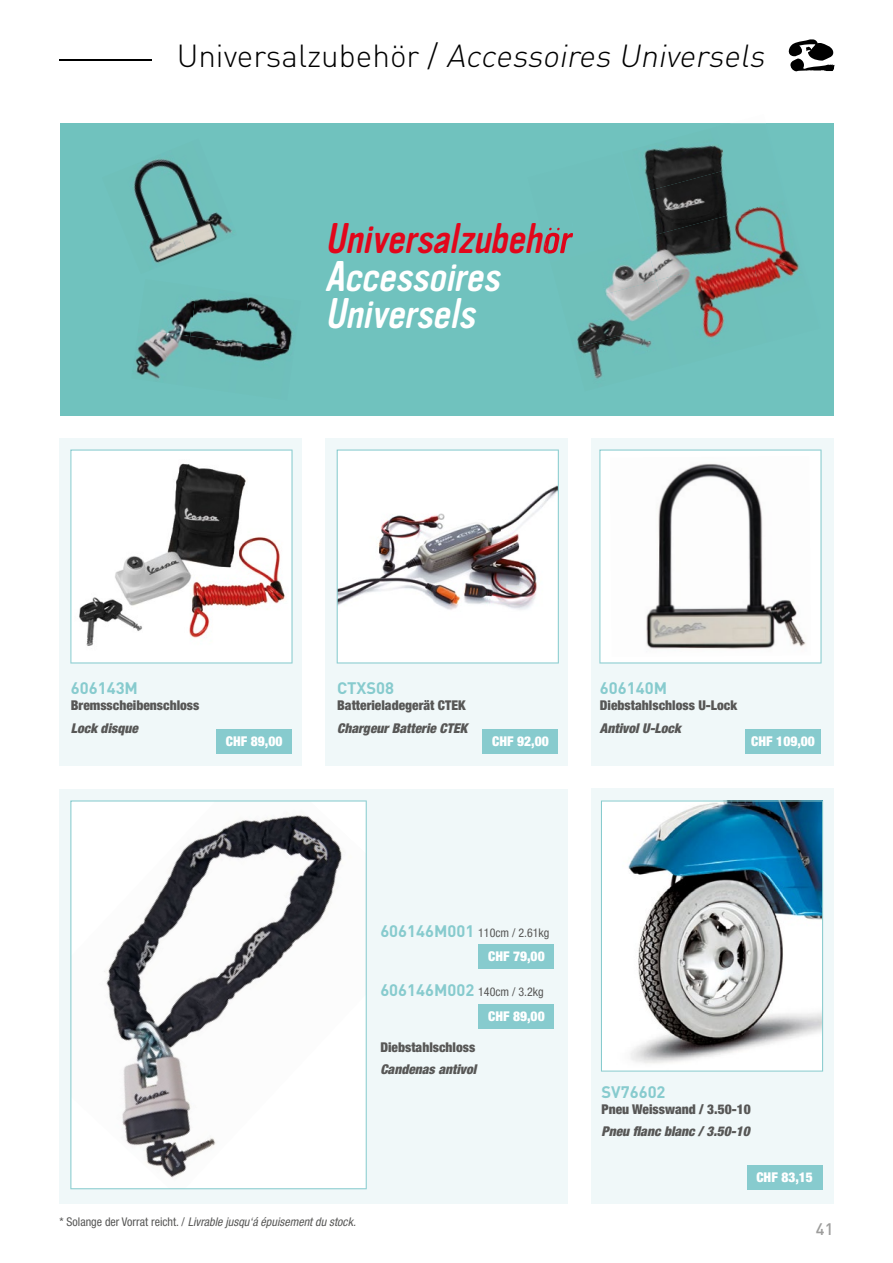
<style>
.page{position:relative;width:893px;height:1263px;background:#fff}
.page>*{position:absolute;margin:0;border:0;box-sizing:border-box;transform-origin:0 0}
.t1{font:italic 42px/37.5px "Vinyl OT";color:#fff}
.t2{font:italic 42px "Vinyl OT";color:#e2061b}
.t3{font:italic 300 31.5px "DIN";color:#000}
.t4{font:700 16.5px "DIN";color:#87cbce}
.t5{font:500 16.5px "DIN";color:#9d9d9c}
.t6{font:900 condensed 13.5px "Helvetica Neue LT Pro";color:#575756}
.t7{font:italic 900 condensed 13.5px "Helvetica Neue LT Pro";color:#575756}
.t8{font:900 condensed 13.5px "Helvetica Neue LT Pro";color:#fff}
.t9{font:italic condensed 12px "Helvetica Neue LT Pro";color:#575756}
.t10{font:condensed 12px "Helvetica Neue LT Pro";color:#575756}
.s1{font-style:normal}
.s2{font-family:"DIN";font-weight:700;font-stretch:normal;font-size:16.5px;color:#87cbce}
</style>
<div class="page">
<div style="left:325px;top:438px;width:243px;height:327px;background:#f0f8f9"></div>
<div style="left:60px;top:438px;width:242px;height:327px;background:#f0f8f9"></div>
<div style="left:60px;top:789px;width:508px;height:414px;background:#f0f8f9"></div>
<div style="left:591px;top:788px;width:242px;height:415px;background:#f0f8f9"></div>
<div style="left:591px;top:438px;width:242px;height:327px;background:#f0f8f9"></div>
<hr style="left:60px;top:59px;width:92px;height:1px;background:#000">
<svg style="left:788px;top:39px;width:47px;height:32px"></svg>
<svg style="left:337px;top:449px;width:222px;height:214px;fill:#fff"></svg>
<svg style="left:599px;top:449px;width:222px;height:214px;fill:#fdfdfd"></svg>
<svg style="left:70px;top:449px;width:223px;height:214px;fill:#fff"></svg>
<svg style="left:70px;top:800px;width:297px;height:389px;fill:#fcfcfc"></svg>
<svg style="left:601px;top:800px;width:222px;height:271px"></svg>
<div style="left:60px;top:123px;width:773px;height:292px;background:#70c2be"></div>
<img style="left:644px;top:145px;width:72px;height:24px">
<img style="left:716px;top:123px;width:50px;height:46px">
<img style="left:644px;top:169px;width:84px;height:43px">
<img style="left:612px;top:261px;width:33px;height:19px">
<img style="left:645px;top:212px;width:94px;height:68px">
<img style="left:739px;top:206px;width:60px;height:79px">
<img style="left:589px;top:280px;width:67px;height:43px">
<img style="left:656px;top:255px;width:106px;height:52px">
<img style="left:577px;top:323px;width:75px;height:56px">
<img style="left:668px;top:298px;width:94px;height:40px">
<img style="left:542px;top:227px;width:31px;height:27px">
<img style="left:171px;top:301px;width:19px;height:28px">
<img style="left:190px;top:298px;width:52px;height:38px">
<img style="left:242px;top:297px;width:51px;height:46px">
<img style="left:135px;top:329px;width:55px;height:50px">
<img style="left:183px;top:336px;width:59px;height:43px">
<img style="left:235px;top:343px;width:56px;height:36px">
<img style="left:133px;top:162px;width:17px;height:44px">
<img style="left:150px;top:159px;width:41px;height:28px">
<img style="left:140px;top:206px;width:38px;height:57px">
<img style="left:169px;top:187px;width:63px;height:68px">
<div style="left:482px;top:729px;width:76px;height:25px;background:#87cbce"></div>
<div style="left:745px;top:729px;width:76px;height:25px;background:#87cbce"></div>
<div style="left:216px;top:729px;width:76px;height:25px;background:#87cbce"></div>
<div style="left:478px;top:944px;width:76px;height:25px;background:#87cbce"></div>
<div style="left:478px;top:1004px;width:76px;height:24px;background:#87cbce"></div>
<div style="left:747px;top:1165px;width:76px;height:25px;background:#87cbce"></div>
<h2 class="t3" style="left:177px;top:37px;width:596px"><span class="s1">U n i ve rs a lz u b e h ö r /</span> Accessoires Universels</h2>
<h1 class="t2" style="left:325px;top:216px;width:246px">Universalzubehör</h1>
<h1 class="t1" style="left:325px;top:258px;width:176px">Accessoires<br>Universels</h1>
<p class="t4" style="left:71px;top:677px;width:69px">606143M</p>
<p class="t6" style="left:71px;top:697px;width:130px">Bremsscheibenschloss</p>
<p class="t7" style="left:71px;top:720px;width:69px">Lock disque</p>
<p class="t4" style="left:337px;top:677px;width:58px">CTXS08</p>
<p class="t6" style="left:337px;top:697px;width:130px">Batterieladegerät CTEK</p>
<p class="t7" style="left:337px;top:720px;width:132px">Chargeur Batterie CTEK</p>
<p class="t4" style="left:600px;top:677px;width:69px">606140M</p>
<p class="t6" style="left:600px;top:697px;width:139px">Diebstahlschloss U-Lock</p>
<p class="t7" style="left:600px;top:720px;width:82px">Antivol U-Lock</p>
<p class="t8" style="left:226px;top:733px;width:58px">CHF 89,00</p>
<p class="t8" style="left:492px;top:733px;width:58px">CHF 92,00</p>
<p class="t8" style="left:751px;top:733px;width:65px">CHF 109,00</p>
<p class="t10" style="left:380px;top:925px;width:171px"><span class="s2">606146M001</span> 110cm / 2.61kg</p>
<p class="t8" style="left:488px;top:948px;width:58px">CHF 79,00</p>
<p class="t10" style="left:380px;top:985px;width:165px"><span class="s2">606146M002</span> 140cm / 3.2kg</p>
<p class="t6" style="left:380px;top:1039px;width:96px">Diebstahlschloss</p>
<p class="t7" style="left:380px;top:1061px;width:98px">Candenas antivol</p>
<p class="t8" style="left:488px;top:1008px;width:58px">CHF 89,00</p>
<p class="t4" style="left:601px;top:1081px;width:66px">SV76602</p>
<p class="t6" style="left:601px;top:1101px;width:151px">Pneu Weisswand / 3.50-10</p>
<p class="t7" style="left:601px;top:1123px;width:150px">Pneu flanc blanc / 3.50-10</p>
<p class="t8" style="left:756px;top:1169px;width:58px">CHF 83,15</p>
<p class="t9" style="left:60px;top:1215px;width:298px"><span class="s1">* Solange der Vorrat reicht. /</span> Livrable jusqu‘á épuisement du stock.</p>
<p class="t5" style="left:816px;top:1218px;width:19px">41</p>
</div>
